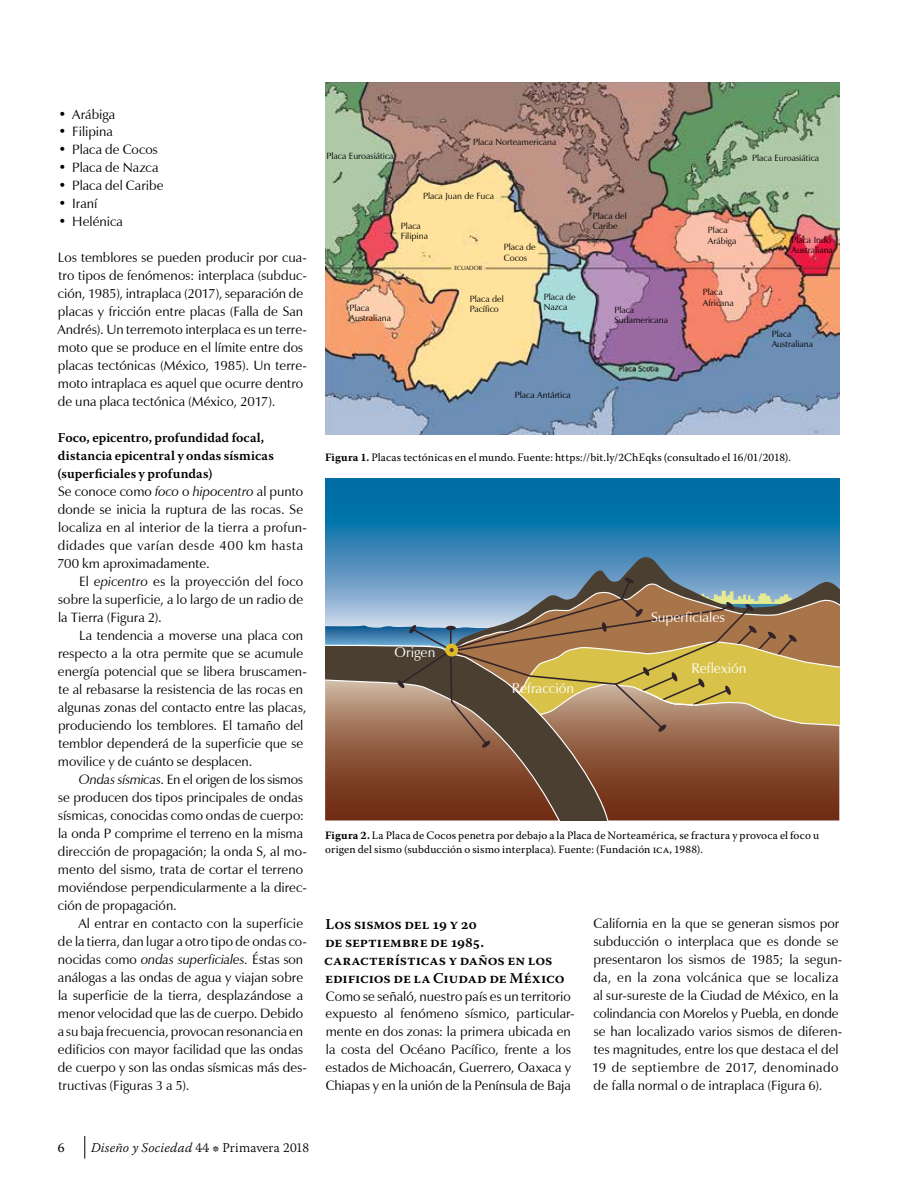
<style>
.page{position:relative;width:918px;height:1188px;background:#fff}
.page>*{position:absolute;margin:0;border:0;box-sizing:border-box;transform-origin:0 0}
.t1{font:600 15px/18px "Warnock Pro";letter-spacing:-.005em;color:#000}
.t2{font:14.1px "Zapf Humanist 601 BT";color:#fff}
.t3{font:13.5px/18px "Zapf Humanist 601 BT";letter-spacing:.005em;color:#000}
.t4{font:600 13.5px/18px "Warnock Pro";color:#000}
.t5{font:300 13.5px "Warnock Pro";letter-spacing:.01em;color:#000}
.t6{font:13.5px "Warnock Pro";color:#000}
.t7{font:11.25px/15px "Warnock Pro";letter-spacing:.015em;color:#000}
.t8{font:9px/10.5px "Zapf Humanist 601 BT";color:#000}
.t9{font:6px "Zapf Humanist 601 BT Roman SC800";color:#000}
.s1{font-style:italic}
.s2{font-weight:700}
</style>
<div class="page">
<svg style="left:84px;top:1136px;width:1px;height:23px"></svg>
<img style="left:325px;top:82px;width:514px;height:352px">
<svg style="left:325px;top:478px;width:514px;height:76px;background:#0f76aa"></svg>
<svg style="left:610px;top:748px;width:229px;height:72px;background:#7c4025"></svg>
<svg style="left:325px;top:748px;width:285px;height:72px;background:#75422a"></svg>
<svg style="left:325px;top:554px;width:514px;height:194px;background:#918771"></svg>
<p class="t3" style="left:58px;top:105px;width:58px">• Arábiga</p>
<p class="t3" style="left:58px;top:123px;width:56px">• Filipina</p>
<p class="t3" style="left:58px;top:141px;width:101px">• Placa de Cocos</p>
<p class="t3" style="left:58px;top:159px;width:102px">• Placa de Nazca</p>
<p class="t3" style="left:58px;top:177px;width:107px">• Placa del Caribe</p>
<p class="t3" style="left:58px;top:195px;width:41px">• Iraní</p>
<p class="t3" style="left:58px;top:213px;width:66px">• Helénica</p>
<p class="t3" style="left:57px;top:249px;width:251px">Los temblores se pueden producir por cua&shy;tro tipos de fenómenos: interplaca (subduc&shy;ción, 1985), intraplaca (2017), separación de placas y fricción entre placas (Falla de San Andrés). Un terremoto interplaca es un terre&shy;moto que se produce en el límite entre dos placas tectónicas (México, 1985). Un terre&shy;moto intraplaca es aquel que ocurre dentro de una placa tectónica (México, 2017).</p>
<p class="t4" style="left:58px;top:429px;width:218px">Foco, epicentro, profundidad focal, distancia epicentral y ondas sísmicas (superficiales y profundas)</p>
<p class="t3" style="left:57px;top:483px;width:251px">Se conoce como <span class="s1">foco</span> o <span class="s1">hipocentro</span> al punto donde se inicia la ruptura de las rocas. Se localiza en al interior de la tierra a profun&shy;didades que varían desde 400 km hasta 700 km aproximadamente.</p>
<p class="t3" style="left:58px;top:573px;width:247px;text-align:justify;text-indent:21px">El <span class="s1">epicentro</span> es la proyección del foco sobre la superficie, a lo largo de un radio de la Tierra (Figura 2).</p>
<p class="t3" style="left:58px;top:627px;width:251px;text-indent:21px">La tendencia a moverse una placa con respecto a la otra permite que se acumule energía potencial que se libera bruscamen&shy;te al rebasarse la resistencia de las rocas en algunas zonas del contacto entre las placas, produciendo los temblores. El tamaño del temblor dependerá de la superficie que se movilice y de cuánto se desplacen.</p>
<p class="t3" style="left:58px;top:771px;width:251px;text-indent:21px"><span class="s1">Ondas sísmicas</span>. En el origen de los sismos se producen dos tipos principales de ondas sísmicas, conocidas como ondas de cuerpo: la onda P comprime el terreno en la misma dirección de propagación; la onda S, al mo&shy;mento del sismo, trata de cortar el terreno moviéndose perpendicularmente a la direc&shy;ción de propagación.</p>
<p class="t3" style="left:58px;top:915px;width:251px;text-indent:20px">Al entrar en contacto con la superficie de la tierra, dan lugar a otro tipo de ondas co&shy;nocidas como <span class="s1">ondas superficiales.</span> Éstas son análogas a las ondas de agua y viajan sobre la superficie de la tierra, desplazándose a menor velocidad que las de cuerpo. Debido a su baja frecuencia, provocan resonancia en edificios con mayor facilidad que las ondas de cuerpo y son las ondas sísmicas más des&shy;tructivas (Figuras 3 a 5).</p>
<p class="t1" style="left:324px;top:914px;width:242px">Los sismos del 19 y 20<br>de septiembre de 1985. características y daños en los edificios de la Ciudad de México</p>
<p class="t8" style="left:473px;top:137px;width:85px">Placa Norteamericana</p>
<p class="t8" style="left:327px;top:151px;width:69px">Placa Euroasiática</p>
<p class="t8" style="left:752px;top:153px;width:69px">Placa Euroasiática</p>
<p class="t8" style="left:423px;top:191px;width:72px">Placa Juan de Fuca</p>
<p class="t8" style="left:593px;top:210px;width:36px">Placa del<br>Caribe</p>
<p class="t8" style="left:401px;top:221px;width:29px">Placa<br>Filipina</p>
<p class="t8" style="left:708px;top:225px;width:30px">Placa<br>Arábiga</p>
<p class="t8" style="left:791px;top:234px;width:43px">Placa Indo<br>Australiana</p>
<p class="t8" style="left:504px;top:242px;width:33px">Placa de<br>Cocos</p>
<p class="t9" style="left:454px;top:264px;width:29px">ECUADOR</p>
<p class="t8" style="left:703px;top:287px;width:32px">Placa<br>Africana</p>
<p class="t8" style="left:544px;top:291px;width:33px">Placa de<br>Nazca</p>
<p class="t8" style="left:470px;top:294px;width:36px">Placa del<br>Pacífico</p>
<p class="t8" style="left:350px;top:302px;width:43px">Placa<br>Australiana</p>
<p class="t8" style="left:614px;top:305px;width:55px">Placa<br>Sudamericana</p>
<p class="t8" style="left:772px;top:328px;width:43px">Placa<br>Australiana</p>
<p class="t8" style="left:515px;top:390px;width:58px">Placa Antártica</p>
<p class="t7" style="left:325px;top:449px;width:467px"><span class="s2">Figura 1.</span> Placas tectónicas en el mundo. Fuente: https://bit.ly/2ChEqks (consultado el 16/01/2018).</p>
<p class="t2" style="left:651px;top:609px;width:75px">Superficiales</p>
<p class="t2" style="left:395px;top:644px;width:42px">Origen</p>
<p class="t2" style="left:691px;top:659px;width:57px">Reflexión</p>
<p class="t2" style="left:512px;top:680px;width:64px">Refracción</p>
<p class="t7" style="left:325px;top:827px;width:495px"><span class="s2">Figura 2.</span> La Placa de Cocos penetra por debajo a la Placa de Norteamérica, se fractura y provoca el foco u origen del sismo (subducción o sismo interplaca). Fuente: (Fundación ica, 1988).</p>
<p class="t3" style="left:592px;top:915px;width:252px">California en la que se generan sismos por subducción o interplaca que es donde se presentaron los sismos de 1985; la segun&shy;da, en la zona volcánica que se localiza al sur-sureste de la Ciudad de México, en la colindancia con Morelos y Puebla, en donde se han localizado varios sismos de diferen&shy;tes magnitudes, entre los que destaca el del 19 de septiembre de 2017, denominado de falla normal o de intraplaca (Figura 6).</p>
<p class="t3" style="left:326px;top:987px;width:251px">Como se señaló, nuestro país es un territorio expuesto al fenómeno sísmico, particular&shy;mente en dos zonas: la primera ubicada en la costa del Océano Pacífico, frente a los estados de Michoacán, Guerrero, Oaxaca y Chiapas y en la unión de la Península de Baja</p>
<p class="t6" style="left:58px;top:1139px;width:8px">6</p>
<p class="t5" style="left:91px;top:1139px;width:220px"><span class="s1">Diseño y Sociedad</span> 44 j Primavera 2018</p>
</div>
